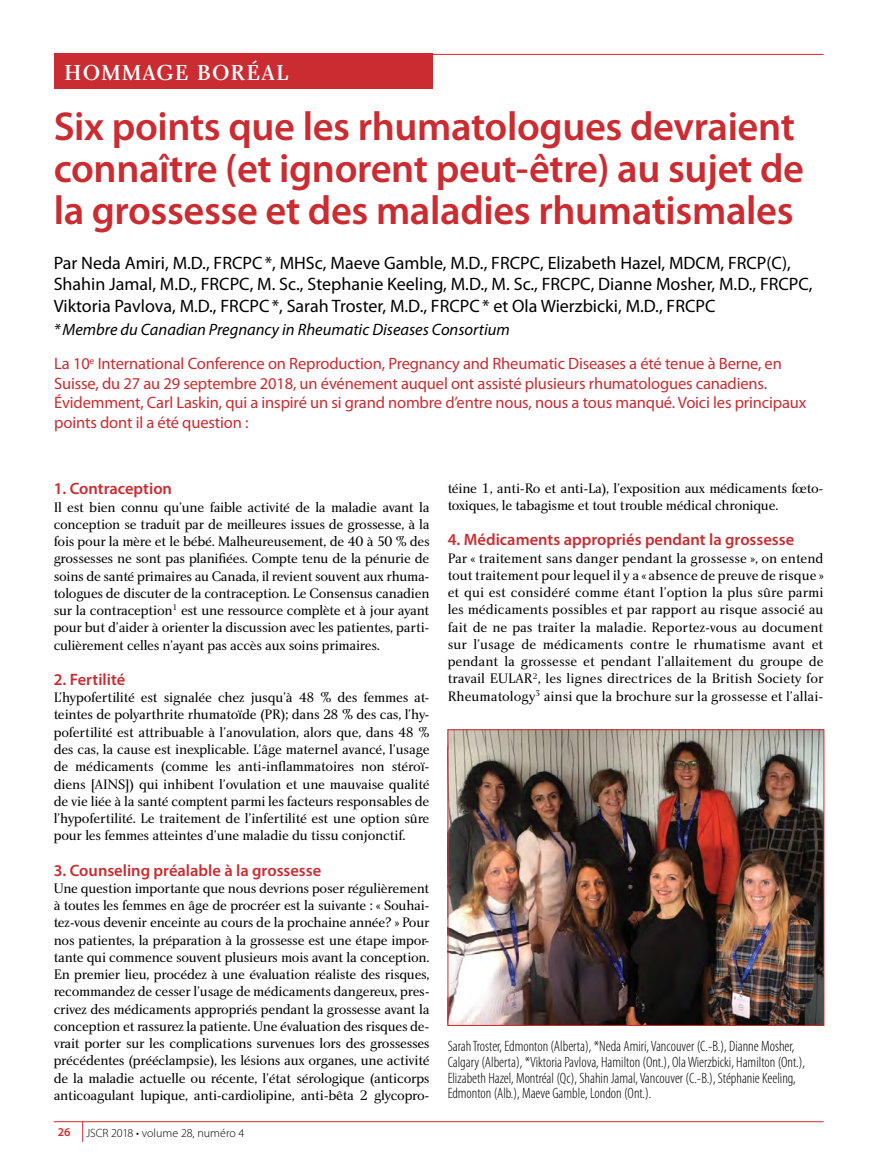
<style>
.page{position:relative;width:878px;height:1175px;background:#fff}
.page>*{position:absolute;margin:0;border:0;box-sizing:border-box;transform-origin:0 0}
.t1{font:600 40.5px/42px "Myriad Pro";letter-spacing:-.01em;color:#ca2c31}
.t2{font:22.5px "Charlotte Medium Plain";letter-spacing:.05em;color:#fff}
.t3{font:18px/21.6px "Myriad Pro";color:#000}
.t4{font:16.5px/19.5px "Myriad Pro";letter-spacing:-.01em;color:#ca2c31}
.t5{font:600 16.5px "Myriad Pro";color:#ca2c31}
.t6{font:italic 16.5px "Myriad Pro";color:#000}
.t7{font:300 condensed 15px/15.8px "Myriad Pro";color:#000}
.t8{font:14.25px/17.2px "Charlotte Book Plain";letter-spacing:-.02em;color:#000;text-align:justify}
.t9{font:300 12px "Myriad Pro";color:#000}
.t10{font:600 12px "Myriad Pro";color:#ca2c31}
</style>
<div class="page">
<hr style="left:54px;top:54px;width:769px;height:1px;background:#ca2c31">
<div style="left:54px;top:54px;width:378px;height:35px;background:#ca2c31"></div>
<hr style="left:54px;top:1121px;width:769px;height:1px;background:#ca2c31">
<svg style="left:82px;top:1121px;width:1px;height:21px"></svg>
<div style="left:54px;top:53px;width:379px;height:35px;background:#ca2c31"></div>
<img style="left:449px;top:731px;width:373px;height:292px">
<div style="left:447px;top:729px;width:377px;height:296px;border:1px solid #ca2c31"></div>
<h2 class="t2" style="left:64px;top:59px;width:225px">HOMMAGE BORÉAL</h2>
<h2 class="t2" style="left:68px;top:59px;width:163px">PAGE HEADER</h2>
<h1 class="t1" style="left:54px;top:106px;width:752px">Six points que les rhumatologues devraient connaître (et ignorent peut-être) au sujet de la grossesse et des maladies rhumatismales</h1>
<p class="t3" style="left:54px;top:252px;width:760px">Par Neda Amiri, M.D., FRCPC*, MHSc, Maeve Gamble, M.D., FRCPC, Elizabeth Hazel, MDCM, FRCP(C),<br>Shahin Jamal, M.D., FRCPC, M. Sc., Stephanie Keeling, M.D., M. Sc., FRCPC, Dianne Mosher, M.D., FRCPC,<br>Viktoria Pavlova, M.D., FRCPC*, Sarah Troster, M.D., FRCPC* et Ola Wierzbicki, M.D., FRCPC</p>
<p class="t6" style="left:54px;top:320px;width:457px">*Membre du Canadian Pregnancy in Rheumatic Diseases Consortium</p>
<p class="t4" style="left:54px;top:354px;width:753px">La 10<sup>e</sup> International Conference on Reproduction, Pregnancy and Rheumatic Diseases a été tenue à Berne, en Suisse, du 27 au 29 septembre 2018, un événement auquel ont assisté plusieurs rhumatologues canadiens.<br>Évidemment, Carl Laskin, qui a inspiré un si grand nombre d’entre nous, nous a tous manqué. Voici les principaux points dont il a été question :</p>
<p class="t5" style="left:54px;top:479px;width:120px">1. Contraception</p>
<p class="t8" style="left:54px;top:498px;width:377px">Il est bien connu qu’une faible activité de la maladie avant la conception se traduit par de meilleures issues de grossesse, à la fois pour la mère et le bébé. Malheureusement, de 40 à 50 % des grossesses ne sont pas planifiées. Compte tenu de la pénurie de soins de santé primaires au Canada, il revient souvent aux rhuma&shy;tologues de discuter de la contraception. Le Consensus canadien sur la contraception<sup>1</sup> est une ressource complète et à jour ayant pour but d’aider à orienter la discussion avec les patientes, parti&shy;culièrement celles n’ayant pas accès aux soins primaires.</p>
<p class="t5" style="left:54px;top:670px;width:73px">2. Fertilité</p>
<p class="t8" style="left:54px;top:688px;width:377px">L’hypofertilité est signalée chez jusqu’à 48 % des femmes at&shy;teintes de polyarthrite rhumatoïde (PR); dans 28 % des cas, l’hy&shy;pofertilité est attribuable à l’anovulation, alors que, dans 48 % des cas, la cause est inexplicable. L’âge maternel avancé, l’usage de médicaments (comme les anti-inflammatoires non stéroï&shy;diens [AINS]) qui inhibent l’ovulation et une mauvaise qualité de vie liée à la santé comptent parmi les facteurs responsables de l’hypofertilité. Le traitement de l’infertilité est une option sûre pour les femmes atteintes d’une maladie du tissu conjonctif.</p>
<p class="t5" style="left:54px;top:860px;width:269px">3. Counseling préalable à la grossesse</p>
<p class="t8" style="left:54px;top:879px;width:377px">Une question importante que nous devrions poser régulièrement à toutes les femmes en âge de procréer est la suivante : « Souhai&shy;tez-vous devenir enceinte au cours de la prochaine année? » Pour nos patientes, la préparation à la grossesse est une étape impor&shy;tante qui commence souvent plusieurs mois avant la conception.<br>En premier lieu, procédez à une évaluation réaliste des risques, recommandez de cesser l’usage de médicaments dangereux, pres&shy;crivez des médicaments appropriés pendant la grossesse avant la conception et rassurez la patiente. Une évaluation des risques de&shy;vrait porter sur les complications survenues lors des grossesses précédentes (prééclampsie), les lésions aux organes, une activité de la maladie actuelle ou récente, l’état sérologique (anticorps anticoagulant lupique, anti-cardiolipine, anti-bêta 2 glycopro-</p>
<p class="t10" style="left:58px;top:1125px;width:14px">26</p>
<p class="t9" style="left:86px;top:1126px;width:160px">JSCR 2018 • volume 28, numéro 4</p>
<p class="t8" style="left:447px;top:479px;width:377px">téine 1, anti-Ro et anti-La), l’exposition aux médicaments fœto&shy;toxiques, le tabagisme et tout trouble médical chronique.</p>
<p class="t5" style="left:447px;top:530px;width:348px">4. Médicaments appropriés pendant la grossesse</p>
<p class="t8" style="left:447px;top:549px;width:377px">Par « traitement sans danger pendant la grossesse », on entend tout traitement pour lequel il y a « absence de preuve de risque » et qui est considéré comme étant l’option la plus sûre parmi les médicaments possibles et par rapport au risque associé au fait de ne pas traiter la maladie. Reportez-vous au document sur l’usage de médicaments contre le rhumatisme avant et pendant la grossesse et pendant l’allaitement du groupe de travail EULAR<sup>2</sup>, les lignes directrices de la British Society for Rheumatology<sup>3</sup> ainsi que la brochure sur la grossesse et l’allai-</p>
<p class="t7" style="left:447px;top:1038px;width:359px">Sarah Troster, Edmonton (Alberta), *Neda Amiri, Vancouver (C.-B.), Dianne Mosher, Calgary (Alberta), *Viktoria Pavlova, Hamilton (Ont.), Ola Wierzbicki, Hamilton (Ont.), Elizabeth Hazel, Montréal (Qc), Shahin Jamal, Vancouver (C.-B.), Stéphanie Keeling, Edmonton (Alb.), Maeve Gamble, London (Ont.).</p>
</div>
